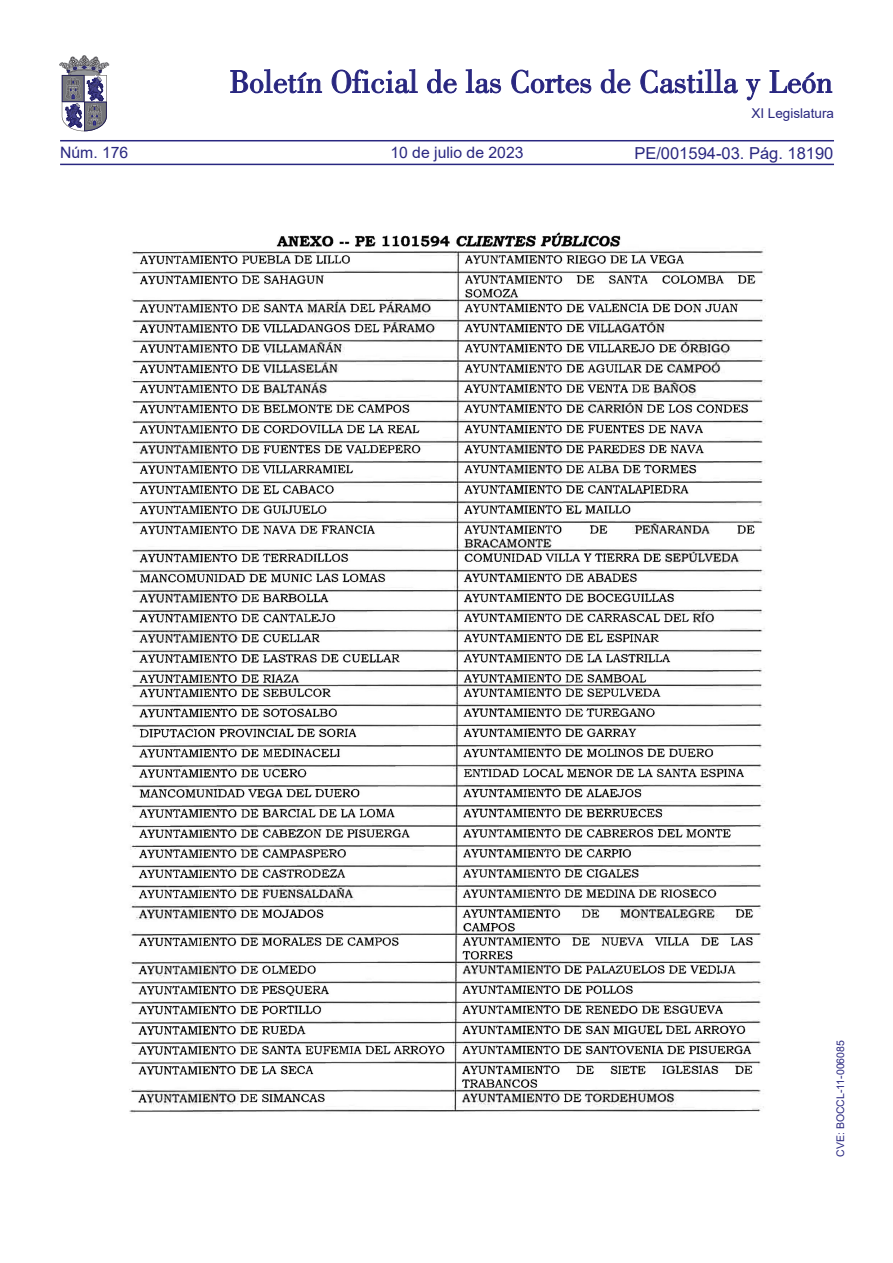
<style>
.page{position:relative;width:893px;height:1263px;background:#fff}
.page>*{position:absolute;margin:0;border:0;box-sizing:border-box;transform-origin:0 0}
.t1{font:16.5px "Arial";color:#292780}
.t2{font:15.75px "Arial";color:#292780}
.t3{font:13.5px "Arial";color:#292780}
.t4{font:10.5px "Arial";color:#292780}
</style>
<div class="page">
<hr style="left:60px;top:164px;width:774px;height:1px;background:#292780">
<hr style="left:60px;top:140px;width:774px;height:1px;background:#292780">
<svg style="left:230px;top:69px;width:92px;height:24px"></svg>
<svg style="left:332px;top:69px;width:86px;height:24px"></svg>
<svg style="left:427px;top:69px;width:30px;height:24px"></svg>
<svg style="left:466px;top:69px;width:35px;height:24px"></svg>
<svg style="left:511px;top:70px;width:80px;height:23px"></svg>
<svg style="left:601px;top:69px;width:29px;height:24px"></svg>
<svg style="left:640px;top:69px;width:98px;height:24px"></svg>
<svg style="left:746px;top:79px;width:14px;height:21px"></svg>
<svg style="left:770px;top:70px;width:62px;height:23px"></svg>
<svg style="left:60px;top:55px;width:49px;height:76px"></svg>
<img style="left:129px;top:232px;width:637px;height:881px">
<p class="t2" style="left:60px;top:142px;width:70px">Núm. 176</p>
<p class="t2" style="left:390px;top:142px;width:135px">10 de julio de 2023</p>
<p class="t3" style="left:751px;top:104px;width:84px">XI Legislatura</p>
<p class="t1" style="left:634px;top:141px;width:201px">PE/001594-03. Pág. 18190</p>
<p class="t4" style="left:833px;top:1157px;width:118px;rotate:-90deg">CVE: BOCCL-11-006085</p>
</div>
